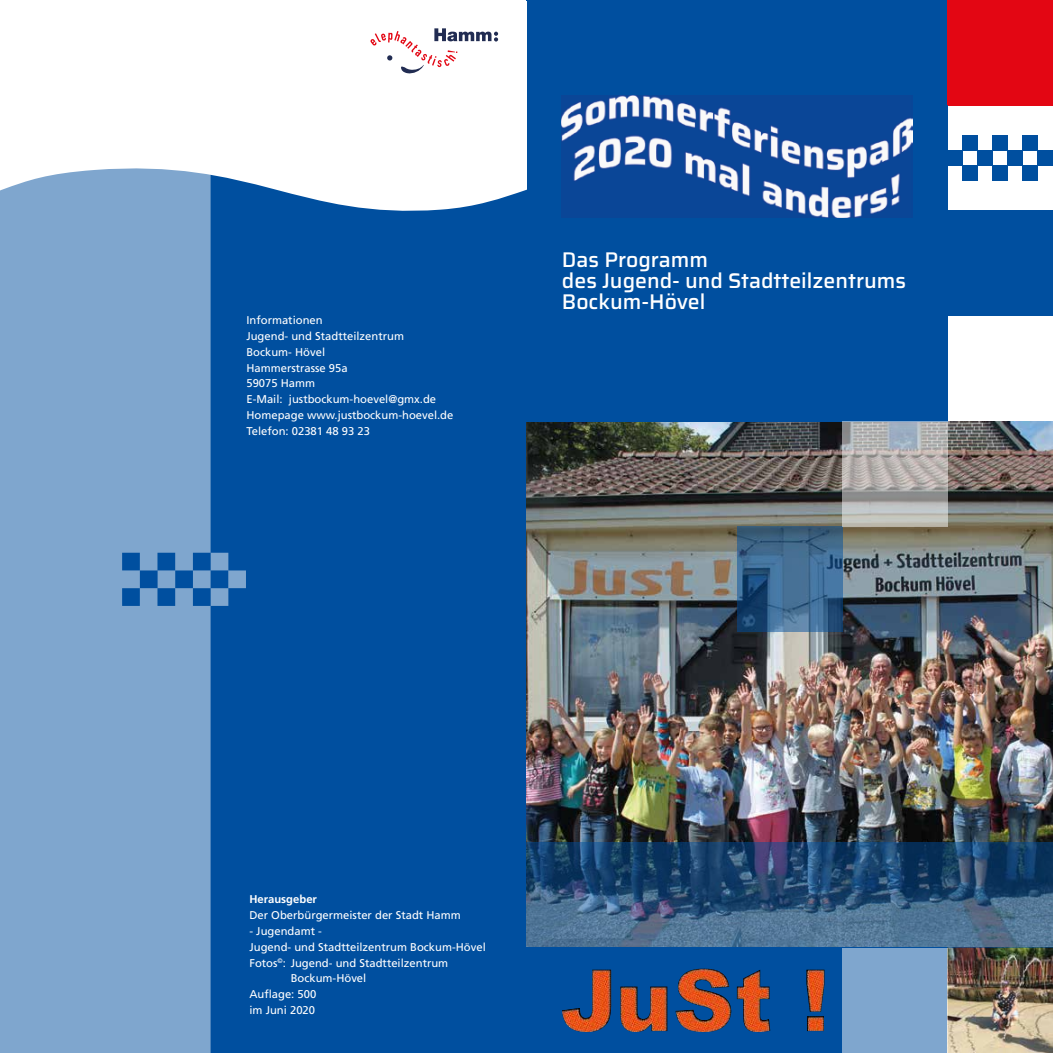
<style>
.page{position:relative;width:1053px;height:1053px;background:#fff}
.page>*{position:absolute;margin:0;border:0;box-sizing:border-box;transform-origin:0 0}
.t1{font:500 21.25px/21.2px "Saira";color:#fff}
.t2{font:11.25px/15.8px "Frutiger";color:#fff}
.t3{font:700 11.25px "Frutiger";color:#fff}
</style>
<div class="page">
<div style="left:0;top:163px;width:259px;height:889px;background:#7fa6ce"></div>
<svg style="left:122px;top:211px;width:404px;height:841px;fill:#004f9f"></svg>
<img style="left:526px;top:421px;width:526px;height:421px">
<div style="left:526px;top:0;width:105px;height:105px;background:#004f9f"></div>
<div style="left:631px;top:0;width:106px;height:105px;background:#004f9f"></div>
<div style="left:737px;top:0;width:105px;height:105px;background:#004f9f"></div>
<div style="left:842px;top:0;width:105px;height:105px;background:#004f9f"></div>
<div style="left:947px;top:0;width:105px;height:105px;background:#e30613"></div>
<div style="left:526px;top:105px;width:105px;height:105px;background:#004f9f"></div>
<div style="left:842px;top:105px;width:105px;height:105px;background:#004f9f"></div>
<div style="left:526px;top:210px;width:105px;height:106px;background:#004f9f"></div>
<div style="left:631px;top:210px;width:106px;height:106px;background:#004f9f"></div>
<div style="left:737px;top:210px;width:105px;height:106px;background:#004f9f"></div>
<div style="left:842px;top:210px;width:105px;height:106px;background:#004f9f"></div>
<div style="left:947px;top:210px;width:105px;height:106px;background:#004f9f"></div>
<div style="left:526px;top:316px;width:105px;height:105px;background:#004f9f"></div>
<div style="left:631px;top:316px;width:106px;height:105px;background:#004f9f"></div>
<div style="left:737px;top:316px;width:105px;height:105px;background:#004f9f"></div>
<div style="left:842px;top:316px;width:105px;height:105px;background:#004f9f"></div>
<svg style="left:526px;top:947px;width:105px;height:105px;background:#254f87"></svg>
<svg style="left:631px;top:947px;width:106px;height:105px;background:#354e7b"></svg>
<svg style="left:737px;top:947px;width:105px;height:105px;background:#264f85"></svg>
<img style="left:947px;top:947px;width:105px;height:105px">
<img style="left:562px;top:95px;width:350px;height:122px">
<div style="left:962px;top:135px;width:15px;height:15px;background:#004f9f"></div>
<div style="left:992px;top:135px;width:15px;height:15px;background:#004f9f"></div>
<div style="left:1022px;top:135px;width:15px;height:15px;background:#004f9f"></div>
<div style="left:977px;top:150px;width:15px;height:15px;background:#004f9f"></div>
<div style="left:947px;top:150px;width:15px;height:15px;background:#004f9f"></div>
<div style="left:1007px;top:150px;width:15px;height:15px;background:#004f9f"></div>
<div style="left:962px;top:165px;width:15px;height:15px;background:#004f9f"></div>
<div style="left:992px;top:165px;width:15px;height:15px;background:#004f9f"></div>
<div style="left:1022px;top:165px;width:15px;height:15px;background:#004f9f"></div>
<div style="left:1037px;top:150px;width:15px;height:15px;background:#004f9f"></div>
<svg style="left:737px;top:526px;width:105px;height:105px;background:#396389"></svg>
<svg style="left:842px;top:421px;width:105px;height:105px;background:#b1b0b0"></svg>
<svg style="left:526px;top:842px;width:526px;height:105px;background:#32577d"></svg>
<svg style="left:0;top:33px;width:526px;height:178px"></svg>
<svg style="left:370px;top:28px;width:128px;height:46px"></svg>
<img style="left:677px;top:968px;width:27px;height:37px">
<div style="left:842px;top:947px;width:105px;height:105px;background:#7fa6ce"></div>
<p class="t2" style="left:246px;top:312px;width:208px">Informationen<br>Jugend- und Stadtteilzentrum<br>Bockum- Hövel<br>Hammerstrasse 95a<br>59075 Hamm<br>E-Mail: justbockum-hoevel@gmx.de<br>Homepage www.justbockum-hoevel.de<br>Telefon: 02381 48 93 23</p>
<h1 class="t1" style="left:562px;top:248px;width:345px">Das Programm<br>des Jugend- und Stadtteilzentrums<br>Bockum-Hövel</h1>
<p class="t3" style="left:249px;top:892px;width:69px">Herausgeber</p>
<p class="t2" style="left:249px;top:907px;width:213px">Der Oberbürgermeister der Stadt Hamm</p>
<p class="t2" style="left:249px;top:923px;width:74px">- Jugendamt -</p>
<p class="t2" style="left:249px;top:938px;width:238px">Jugend- und Stadtteilzentrum Bockum-Hövel</p>
<p class="t2" style="left:249px;top:954px;width:200px">Fotos<sup>©</sup>: Jugend- und Stadtteilzentrum</p>
<p class="t2" style="left:291px;top:970px;width:77px">Bockum-Hövel</p>
<p class="t2" style="left:249px;top:986px;width:68px">Auflage: 500</p>
<p class="t2" style="left:249px;top:1001px;width:67px">im Juni 2020</p>
</div>
